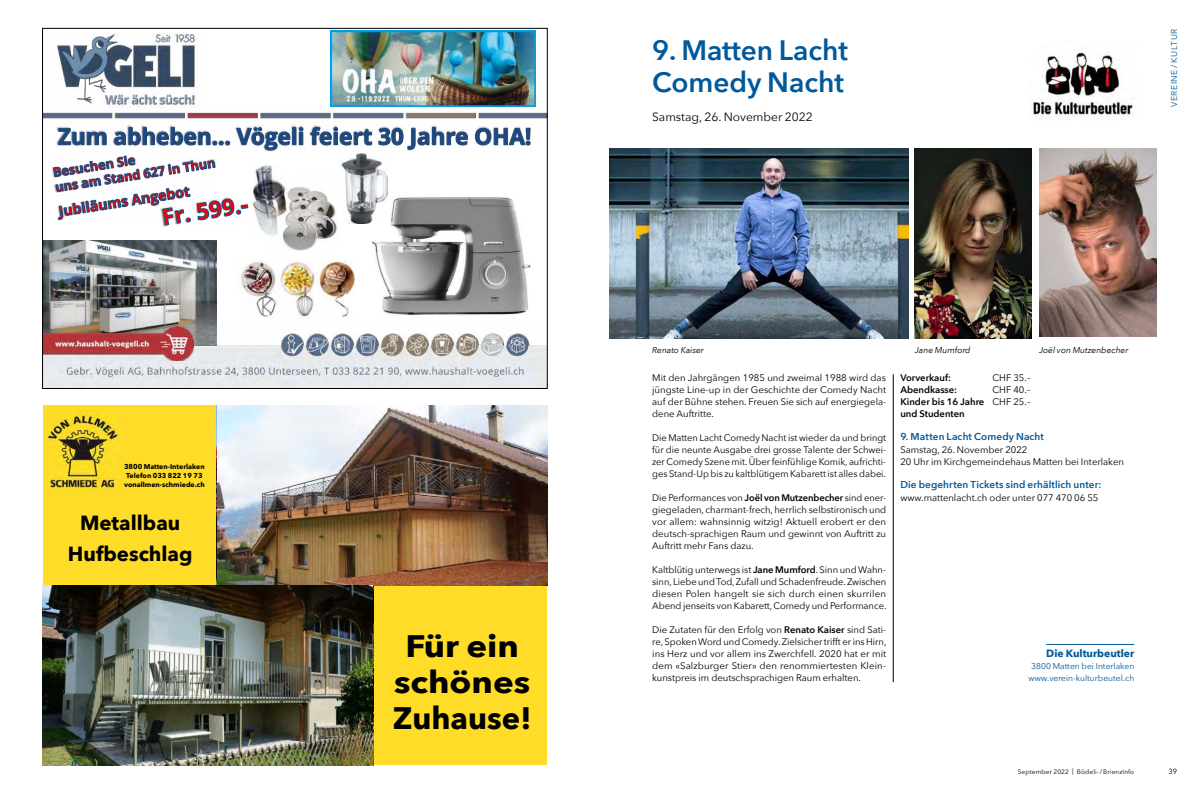
<style>
.page{position:relative;width:1191px;height:794px;background:#fff}
.page>*{position:absolute;margin:0;border:0;box-sizing:border-box;transform-origin:0 0}
.t1{font:700 31px/36px "Avenir Next";color:#000;text-align:center;scale:1.12 1}
.t2{font:600 28px/32px "Avenir Next";color:#00599a}
.t3{font:700 20.4px/31.4px "Avenir Next";color:#000;text-align:center}
.t4{font:12px "Avenir Next";color:#000}
.t5{font:700 10.5px "Avenir Next";color:#00599a}
.t6{font:600 10px "Avenir Next";letter-spacing:.01em;color:#00599a}
.t7{font:9.5px/12px "Avenir Next";color:#000;text-align:justify}
.t8{font:600 9.5px/12px "Avenir Next";color:#000;text-align:justify}
.t9{font:8.5px/12px "Avenir Next";color:#00599a;text-align:center}
.t10{font:italic 8.5px "Avenir Next";color:#000}
.t11{font:8.5px "Avenir Next";letter-spacing:.07em;color:#00599a}
.t12{font:7.5px "Avenir Next";color:#000}
.t13{font:700 7px/9px "Avenir Next";color:#000;text-align:center}
.t14{font:6.5px "Avenir Next";letter-spacing:.02em;color:#000}
.s1{font-weight:600}
.s2{font-weight:400}
</style>
<div class="page">
<img style="left:1032px;top:49px;width:101px;height:70px">
<img style="left:609px;top:149px;width:299px;height:189px">
<hr style="left:893px;top:374px;width:1px;height:308px;background:#000">
<hr style="left:1046px;top:644px;width:88px;height:1px;background:#00599a">
<img style="left:914px;top:149px;width:117px;height:189px">
<img style="left:1039px;top:149px;width:117px;height:188px">
<div style="left:43px;top:405px;width:503px;height:360px;background:#fedc28"></div>
<img style="left:48px;top:410px;width:72px;height:79px">
<img style="left:217px;top:405px;width:330px;height:180px">
<img style="left:43px;top:585px;width:330px;height:180px">
<img style="left:44px;top:241px;width:172px;height:80px">
<img style="left:44px;top:321px;width:501px;height:66px">
<img style="left:44px;top:326px;width:149px;height:34px">
<img style="left:259px;top:226px;width:78px;height:24px">
<img style="left:371px;top:226px;width:159px;height:89px">
<img style="left:237px;top:260px;width:118px;height:58px">
<img style="left:208px;top:112px;width:337px;height:7px">
<img style="left:44px;top:33px;width:164px;height:86px">
<img style="left:331px;top:31px;width:205px;height:75px">
<img style="left:60px;top:125px;width:459px;height:2px">
<svg style="left:53px;top:127px;width:478px;height:99px"></svg>
<p class="t13" style="left:124px;top:462px;width:82px">3800 Matten-Interlaken<br>Telefon 033 822 19 73 vonallmen-schmiede.ch</p>
<h3 class="t3" style="left:68px;top:508px;width:126px">Metallbau<br>Hufbeschlag</h3>
<h1 class="t1" style="left:393px;top:631px;width:125px">Für ein schönes<br>Zuhause!</h1>
<h2 class="t2" style="left:652px;top:35px;width:197px">9. Matten Lacht<br>Comedy Nacht</h2>
<p class="t4" style="left:652px;top:110px;width:162px">Samstag, 26. November 2022</p>
<p class="t11" style="left:1169px;top:107px;width:80px;rotate:-90deg">VEREINE / KULTUR</p>
<p class="t10" style="left:652px;top:345px;width:53px">Renato Kaiser</p>
<p class="t10" style="left:915px;top:345px;width:57px">Jane Mumford</p>
<p class="t10" style="left:1039px;top:343px;width:91px">Joël von Mutzenbecher</p>
<p class="t7" style="left:652px;top:372px;width:235px">Mit den Jahrgängen 1985 und zweimal 1988 wird das jüngste Line-up in der Geschichte der Comedy Nacht auf der Bühne stehen. Freuen Sie sich auf energiegela&shy;dene Auftritte.</p>
<p class="t7" style="left:652px;top:432px;width:235px">Die Matten Lacht Comedy Nacht ist wieder da und bringt für die neunte Ausgabe drei grosse Talente der Schwei&shy;zer Comedy Szene mit. Über feinfühlige Komik, aufrichti&shy;ges Stand-Up bis zu kaltblütigem Kabarett ist alles dabei.</p>
<p class="t7" style="left:652px;top:492px;width:235px">Die Performances von <span class="s1">Joël von Mutzenbecher</span> sind ener&shy;giegeladen, charmant-frech, herrlich selbstironisch und vor allem: wahnsinnig witzig! Aktuell erobert er den deutsch-sprachigen Raum und gewinnt von Auftritt zu Auftritt mehr Fans dazu.</p>
<p class="t7" style="left:652px;top:564px;width:236px">Kaltblütig unterwegs ist <span class="s1">Jane Mumford</span>. Sinn und Wahn&shy;sinn, Liebe und Tod, Zufall und Schadenfreude. Zwischen diesen Polen hangelt sie sich durch einen skurrilen Abend jenseits von Kabarett, Comedy und Performance.</p>
<p class="t7" style="left:652px;top:624px;width:236px">Die Zutaten für den Erfolg von <span class="s1">Renato Kaiser</span> sind Sati&shy;re, Spoken Word und Comedy. Zielsicher trifft er ins Hirn, ins Herz und vor allem ins Zwerchfell. 2020 hat er mit dem «Salzburger Stier» den renommiertesten Klein&shy;kunstpreis im deutschsprachigen Raum erhalten.</p>
<p class="t8" style="left:900px;top:372px;width:52px">Vorverkauf:</p>
<p class="t7" style="left:992px;top:372px;width:40px">CHF 35.–</p>
<p class="t8" style="left:900px;top:384px;width:58px">Abendkasse:</p>
<p class="t8" style="left:900px;top:384px;width:132px;text-indent:92px"><span class="s2">CHF 40.– </span>Kinder bis 16 Jahre <span class="s2">CHF 25.– </span>und Studenten</p>
<p class="t6" style="left:900px;top:431px;width:145px">9. Matten Lacht Comedy Nacht</p>
<p class="t7" style="left:900px;top:444px;width:225px">Samstag, 26. November 2022<br>20 Uhr im Kirchgemeindehaus Matten bei Interlaken</p>
<p class="t6" style="left:900px;top:479px;width:203px">Die begehrten Tickets sind erhältlich unter:</p>
<p class="t7" style="left:900px;top:492px;width:199px">www.mattenlacht.ch oder unter 077 470 06 55</p>
<p class="t5" style="left:1046px;top:647px;width:90px">Die Kulturbeutler</p>
<p class="t9" style="left:1028px;top:660px;width:107px">3800 Matten bei Interlaken www.verein-kulturbeutel.ch</p>
<p class="t14" style="left:1017px;top:768px;width:118px">September 2022 | Bödeli- / BrienzInfo</p>
<p class="t12" style="left:1168px;top:767px;width:10px">39</p>
</div>
